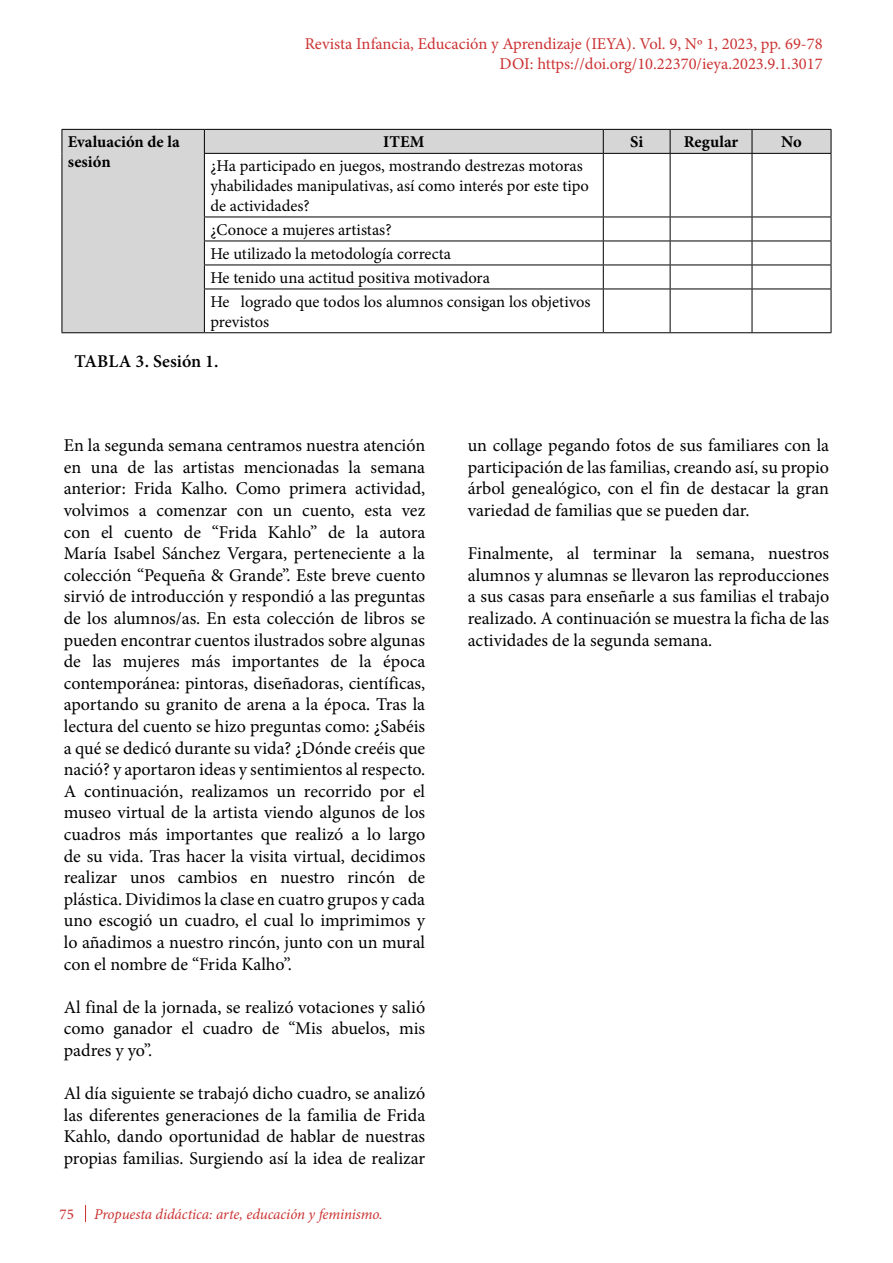
<style>
.page{position:relative;width:893px;height:1263px;background:#fff}
.page>*{position:absolute;margin:0;border:0;box-sizing:border-box;transform-origin:0 0}
.t1{font:18px/21.6px "Minion Pro";color:#000;text-align:justify}
.t2{font:600 18px "Minion Pro";letter-spacing:.005em;color:#000}
.t3{font:16.5px/24px "Minion Pro";color:#000}
.t4{font:16.5px/19.8px "Minion Pro";color:#c33;text-align:right}
.t5{font:700 16.5px/19.8px "Minion Pro";color:#000}
.t6{font:italic 15px "Minion Pro";letter-spacing:-.005em;color:#c33}
.t7{font:500 15px "Minion Pro";color:#c33}
</style>
<div class="page">
<svg style="left:85px;top:1205px;width:1px;height:17px"></svg>
<svg style="left:63px;top:130px;width:768px;height:202px"></svg>
<hr style="left:62px;top:129px;width:142px;height:1px;background:#000">
<svg style="left:62px;top:130px;width:1px;height:23px"></svg>
<hr style="left:62px;top:153px;width:1px;height:64px;background:#000">
<svg style="left:62px;top:217px;width:1px;height:72px"></svg>
<hr style="left:62px;top:289px;width:1px;height:43px;background:#000">
<hr style="left:62px;top:332px;width:142px;height:1px;background:#000">
<hr style="left:204px;top:129px;width:399px;height:1px;background:#000">
<svg style="left:204px;top:130px;width:1px;height:23px"></svg>
<hr style="left:603px;top:129px;width:67px;height:1px;background:#000">
<svg style="left:603px;top:130px;width:1px;height:23px"></svg>
<hr style="left:670px;top:129px;width:82px;height:1px;background:#000">
<svg style="left:670px;top:130px;width:1px;height:23px"></svg>
<hr style="left:752px;top:129px;width:79px;height:1px;background:#000">
<svg style="left:752px;top:130px;width:1px;height:23px"></svg>
<svg style="left:831px;top:130px;width:1px;height:23px"></svg>
<hr style="left:204px;top:153px;width:399px;height:1px;background:#000">
<hr style="left:204px;top:154px;width:1px;height:63px;background:#000">
<hr style="left:603px;top:153px;width:67px;height:1px;background:#000">
<hr style="left:603px;top:154px;width:1px;height:63px;background:#000">
<hr style="left:670px;top:153px;width:82px;height:1px;background:#000">
<hr style="left:670px;top:154px;width:1px;height:63px;background:#000">
<hr style="left:752px;top:153px;width:79px;height:1px;background:#000">
<hr style="left:752px;top:154px;width:1px;height:63px;background:#000">
<hr style="left:831px;top:154px;width:1px;height:63px;background:#000">
<hr style="left:204px;top:217px;width:399px;height:1px;background:#000">
<hr style="left:603px;top:217px;width:67px;height:1px;background:#000">
<hr style="left:670px;top:217px;width:82px;height:1px;background:#000">
<hr style="left:752px;top:217px;width:79px;height:1px;background:#000">
<hr style="left:204px;top:241px;width:399px;height:1px;background:#000">
<hr style="left:603px;top:241px;width:67px;height:1px;background:#000">
<hr style="left:670px;top:241px;width:82px;height:1px;background:#000">
<hr style="left:752px;top:241px;width:79px;height:1px;background:#000">
<hr style="left:204px;top:265px;width:399px;height:1px;background:#000">
<svg style="left:204px;top:217px;width:1px;height:72px"></svg>
<hr style="left:603px;top:265px;width:67px;height:1px;background:#000">
<svg style="left:603px;top:217px;width:1px;height:72px"></svg>
<hr style="left:670px;top:265px;width:82px;height:1px;background:#000">
<svg style="left:670px;top:217px;width:1px;height:72px"></svg>
<hr style="left:752px;top:265px;width:79px;height:1px;background:#000">
<svg style="left:752px;top:217px;width:1px;height:72px"></svg>
<svg style="left:831px;top:217px;width:1px;height:72px"></svg>
<hr style="left:204px;top:289px;width:399px;height:1px;background:#000">
<hr style="left:204px;top:289px;width:1px;height:43px;background:#000">
<hr style="left:603px;top:289px;width:67px;height:1px;background:#000">
<hr style="left:603px;top:289px;width:1px;height:43px;background:#000">
<hr style="left:670px;top:289px;width:82px;height:1px;background:#000">
<hr style="left:670px;top:289px;width:1px;height:43px;background:#000">
<hr style="left:752px;top:289px;width:79px;height:1px;background:#000">
<hr style="left:752px;top:289px;width:1px;height:43px;background:#000">
<hr style="left:831px;top:289px;width:1px;height:43px;background:#000">
<hr style="left:204px;top:332px;width:399px;height:1px;background:#000">
<hr style="left:603px;top:332px;width:67px;height:1px;background:#000">
<hr style="left:670px;top:332px;width:82px;height:1px;background:#000">
<hr style="left:752px;top:332px;width:79px;height:1px;background:#000">
<p class="t4" style="left:305px;top:34px;width:519px">Revista Infancia, Educación y Aprendizaje (IEYA). Vol. 9, Nº 1, 2023, pp. 69-78<br>DOI: https://doi.org/10.22370/ieya.2023.9.1.3017</p>
<p class="t5" style="left:68px;top:132px;width:113px">Evaluación de la sesión</p>
<p class="t5" style="left:383px;top:132px;width:43px">ITEM</p>
<p class="t5" style="left:630px;top:132px;width:15px">Si</p>
<p class="t5" style="left:684px;top:132px;width:56px">Regular</p>
<p class="t5" style="left:781px;top:132px;width:22px">No</p>
<p class="t3" style="left:210px;top:156px;width:380px;line-height:19.8px">¿Ha participado en juegos, mostrando destrezas motoras yhabilidades manipulativas, así como interés por este tipo de actividades?</p>
<p class="t3" style="left:210px;top:218px;width:382px">¿Conoce a mujeres artistas?<br>He utilizado la metodología correcta<br>He tenido una actitud positiva motivadora<br>He logrado que todos los alumnos consigan los objetivos</p>
<p class="t3" style="left:210px;top:310px;width:60px">previstos</p>
<p class="t2" style="left:74px;top:349px;width:146px">TABLA 3. Sesión 1.</p>
<p class="t1" style="left:64px;top:435px;width:363px">En la segunda semana centramos nuestra atención en una de las artistas mencionadas la semana anterior: Frida Kalho. Como primera actividad, volvimos a comenzar con un cuento, esta vez con el cuento de “Frida Kahlo” de la autora María Isabel Sánchez Vergara, perteneciente a la colección “Pequeña &amp; Grande”. Este breve cuento sirvió de introducción y respondió a las preguntas de los alumnos/as. En esta colección de libros se pueden encontrar cuentos ilustrados sobre algunas de las mujeres más importantes de la época contemporánea: pintoras, diseñadoras, científicas, aportando su granito de arena a la época. Tras la lectura del cuento se hizo preguntas como: ¿Sabéis a qué se dedicó durante su vida? ¿Dónde creéis que nació? y aportaron ideas y sentimientos al respecto.<br>A continuación, realizamos un recorrido por el museo virtual de la artista viendo algunos de los cuadros más importantes que realizó a lo largo de su vida. Tras hacer la visita virtual, decidimos realizar unos cambios en nuestro rincón de plástica. Dividimos la clase en cuatro grupos y cada uno escogió un cuadro, el cual lo imprimimos y lo añadimos a nuestro rincón, junto con un mural con el nombre de “Frida Kalho”.</p>
<p class="t1" style="left:64px;top:996px;width:363px">Al final de la jornada, se realizó votaciones y salió como ganador el cuadro de “Mis abuelos, mis padres y yo”.</p>
<p class="t1" style="left:64px;top:1083px;width:363px">Al día siguiente se trabajó dicho cuadro, se analizó las diferentes generaciones de la familia de Frida Kahlo, dando oportunidad de hablar de nuestras propias familias. Surgiendo así la idea de realizar</p>
<p class="t7" style="left:60px;top:1204px;width:16px">75</p>
<p class="t6" style="left:94px;top:1204px;width:290px">Propuesta didáctica: arte, educación y feminismo.</p>
<p class="t1" style="left:468px;top:435px;width:363px">un collage pegando fotos de sus familiares con la participación de las familias, creando así, su propio árbol genealógico, con el fin de destacar la gran variedad de familias que se pueden dar.</p>
<p class="t1" style="left:468px;top:543px;width:363px">Finalmente, al terminar la semana, nuestros alumnos y alumnas se llevaron las reproducciones a sus casas para enseñarle a sus familias el trabajo realizado. A continuación se muestra la ficha de las actividades de la segunda semana.</p>
</div>
